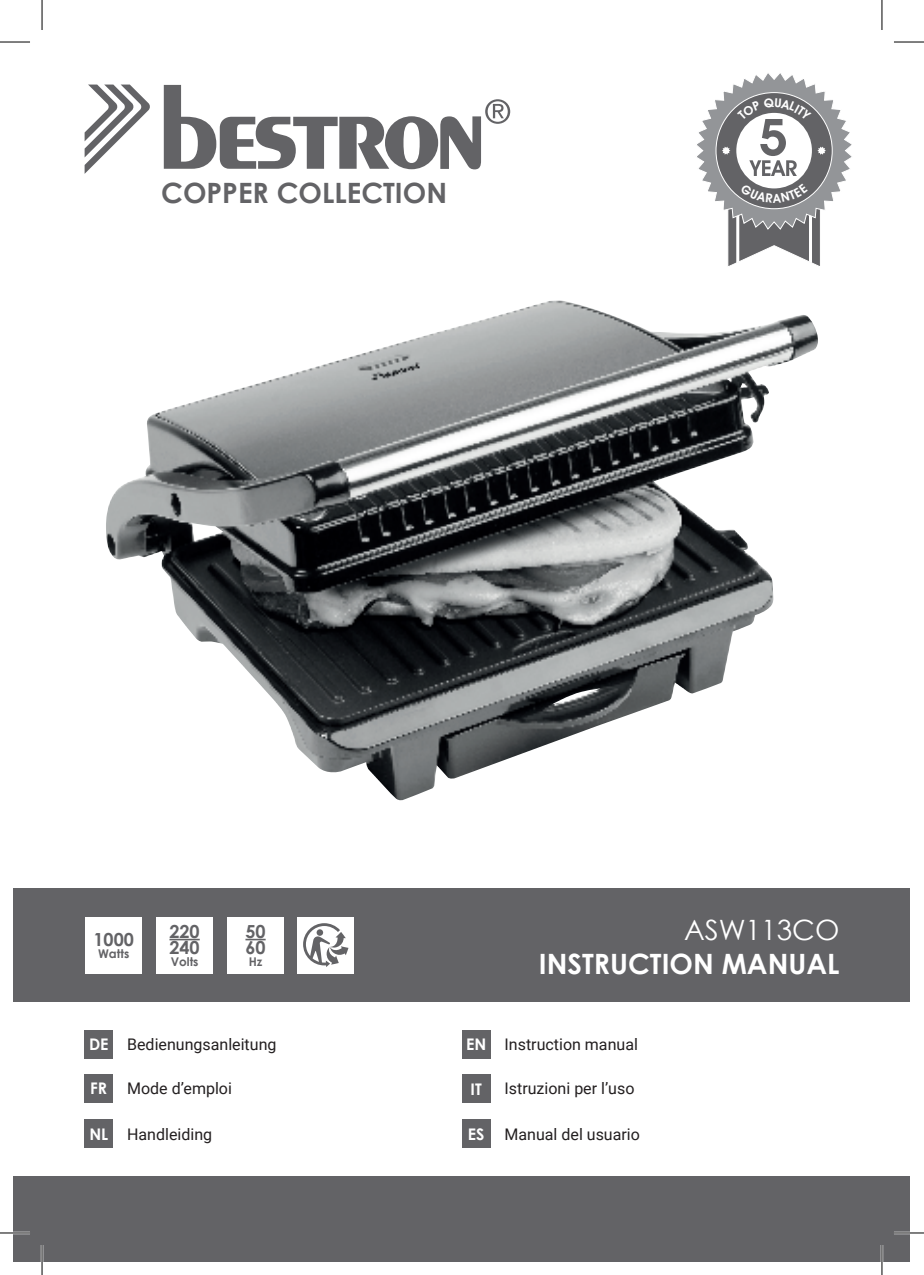
<style>
.page{position:relative;width:924px;height:1275px;background:#fff}
.page>*{position:absolute;margin:0;border:0;box-sizing:border-box;transform-origin:0 0}
.t1{font:700 28px "Century Gothic";color:#fff}
.t2{font:700 28px "Century Gothic";color:#636366}
.t3{font:28px "Century Gothic";color:#fff}
.t4{font:700 18px/16px "Century Gothic";color:#636366}
.t5{font:16px "Roboto";color:#231f20}
.t6{font:700 16px "Century Gothic";color:#fff}
.t7{font:700 12px "Century Gothic";color:#636366}
.s1{font-family:"Century Gothic";font-weight:700;color:#fff}
</style>
<div class="page">
<img style="left:106px;top:301px;width:712px;height:500px">
<svg style="left:164px;top:85px;width:346px;height:84px"></svg>
<svg style="left:85px;top:85px;width:65px;height:89px"></svg>
<div style="left:14px;top:1176px;width:895px;height:85px;background:#636366"></div>
<div style="left:85px;top:1030px;width:28px;height:28px;background:#636366"></div>
<div style="left:85px;top:1074px;width:28px;height:28px;background:#636366"></div>
<div style="left:85px;top:1119px;width:28px;height:29px;background:#636366"></div>
<div style="left:462px;top:1030px;width:28px;height:28px;background:#636366"></div>
<div style="left:462px;top:1074px;width:28px;height:29px;background:#636366"></div>
<div style="left:462px;top:1119px;width:28px;height:29px;background:#636366"></div>
<div style="left:14px;top:888px;width:895px;height:114px;background:#636366"></div>
<div style="left:297px;top:916px;width:57px;height:57px;background:#fff"></div>
<svg style="left:303px;top:923px;width:45px;height:44px"></svg>
<div style="left:227px;top:916px;width:57px;height:57px;background:#fff"></div>
<div style="left:85px;top:916px;width:57px;height:57px;background:#fff"></div>
<div style="left:156px;top:916px;width:57px;height:57px;background:#fff"></div>
<hr style="left:245px;top:938px;width:20px;height:2px;background:#636366">
<hr style="left:169px;top:938px;width:31px;height:2px;background:#636366">
<hr style="left:0;top:1231px;width:30px;height:3px;background:#fff">
<hr style="left:893px;top:1231px;width:30px;height:3px;background:#fff">
<hr style="left:41px;top:1245px;width:2px;height:30px;background:#fff">
<hr style="left:880px;top:1245px;width:2px;height:30px;background:#fff">
<hr style="left:0;top:42px;width:30px;height:1px;background:#000">
<hr style="left:893px;top:42px;width:30px;height:1px;background:#000">
<hr style="left:0;top:1232px;width:30px;height:1px;background:#000">
<hr style="left:893px;top:1232px;width:30px;height:1px;background:#000">
<hr style="left:42px;top:0;width:1px;height:30px;background:#000">
<hr style="left:42px;top:1245px;width:1px;height:30px;background:#000">
<hr style="left:881px;top:0;width:1px;height:30px;background:#000">
<hr style="left:881px;top:1245px;width:1px;height:30px;background:#000">
<svg style="left:697px;top:73px;width:155px;height:193px"></svg>
<h1 class="t2" style="left:161px;top:183px;width:287px">COPPER COLLECTION</h1>
<p class="t4" style="left:93px;top:932px;width:42px">1000</p>
<p class="t7" style="left:98px;top:949px;width:33px">Watts</p>
<p class="t4" style="left:169px;top:924px;width:32px">220<br>240</p>
<p class="t7" style="left:171px;top:957px;width:29px">Volts</p>
<p class="t4" style="left:245px;top:924px;width:22px">50<br>60</p>
<p class="t7" style="left:248px;top:957px;width:15px">Hz</p>
<h1 class="t3" style="left:683px;top:914px;width:157px">ASW113CO</h1>
<h1 class="t1" style="left:538px;top:953px;width:302px">INSTRUCTION MANUAL</h1>
<p class="t5" style="left:127px;top:1038px;width:151px">Bedienungsanleitung</p>
<p class="t5" style="left:90px;top:1082px;width:143px"><span class="s1">FR</span> Mode d’emploi</p>
<p class="t6" style="left:89px;top:1128px;width:20px">NL</p>
<p class="t6" style="left:89px;top:1038px;width:21px">DE</p>
<p class="t5" style="left:127px;top:1127px;width:86px">Handleiding</p>
<p class="t6" style="left:466px;top:1038px;width:22px">EN</p>
<p class="t5" style="left:504px;top:1038px;width:135px">Instruction manual</p>
<p class="t6" style="left:470px;top:1083px;width:13px">IT</p>
<p class="t5" style="left:504px;top:1082px;width:131px">Istruzioni per l’uso</p>
<p class="t6" style="left:467px;top:1128px;width:18px">ES</p>
<p class="t5" style="left:504px;top:1127px;width:137px">Manual del usuario</p>
</div>
